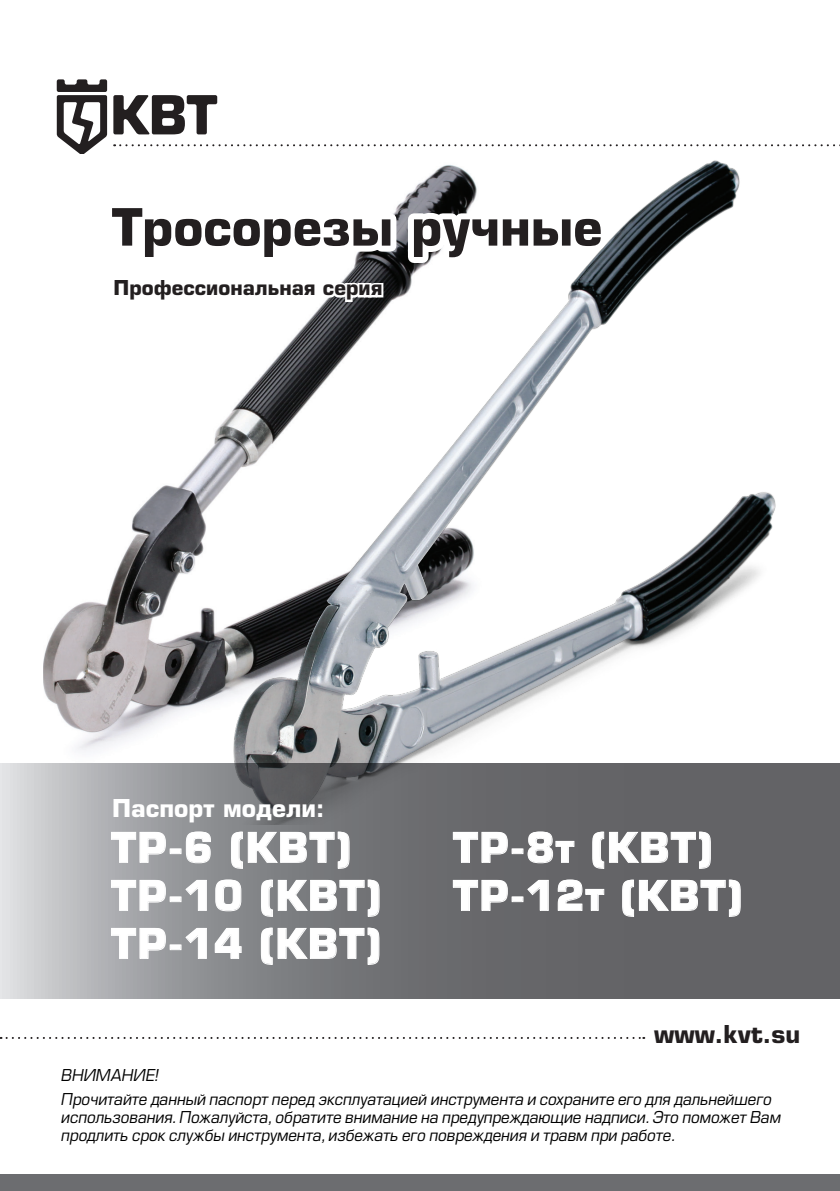
<style>
.page{position:relative;width:840px;height:1191px;background:#fff}
.page>*{position:absolute;margin:0;border:0;box-sizing:border-box;transform-origin:0 0}
.t1{font:700 50px "Europe";color:#231f20}
.t2{font:700 40px/48px "Europe";letter-spacing:.025em;color:#fff}
.t3{font:700 24px "Europe";color:#fff}
.t4{font:700 24px "Europe";color:#231f20}
.t5{font:700 20px "Europe";color:#231f20}
.t6{font:italic 16px/23.6px "Europe";letter-spacing:-.005em;color:#000}
</style>
<div class="page">
<svg style="left:113px;top:95px;width:104px;height:39px"></svg>
<svg style="left:57px;top:79px;width:50px;height:75px"></svg>
<div style="left:0;top:1173px;width:839px;height:18px;background:#6c6d70"></div>
<svg style="left:114px;top:144px;width:726px;height:2px"></svg>
<img style="left:43px;top:423px;width:180px;height:328px">
<img style="left:223px;top:144px;width:596px;height:619px">
<svg style="left:223px;top:196px;width:389px;height:114px"></svg>
<svg style="left:1px;top:1037px;width:643px;height:2px"></svg>
<svg style="left:0;top:763px;width:839px;height:235px;background:#7d7e81"></svg>
<svg style="left:110px;top:831px;width:56px;height:32px;background:#afb1b4"></svg>
<div style="left:170px;top:849px;width:11px;height:4px;border:1px solid #fff"></div>
<svg style="left:185px;top:831px;width:26px;height:32px"></svg>
<svg style="left:230px;top:831px;width:120px;height:38px;background:#8e8f92"></svg>
<svg style="left:110px;top:879px;width:56px;height:32px;background:#afb1b4"></svg>
<div style="left:170px;top:897px;width:11px;height:4px;border:1px solid #fff"></div>
<svg style="left:185px;top:879px;width:22px;height:32px"></svg>
<svg style="left:215px;top:879px;width:27px;height:32px"></svg>
<svg style="left:260px;top:879px;width:120px;height:38px;background:#898b8d"></svg>
<svg style="left:110px;top:927px;width:56px;height:32px;background:#afb1b4"></svg>
<div style="left:170px;top:945px;width:11px;height:4px;border:1px solid #fff"></div>
<svg style="left:185px;top:927px;width:22px;height:32px"></svg>
<svg style="left:214px;top:927px;width:28px;height:32px"></svg>
<svg style="left:260px;top:927px;width:120px;height:38px;background:#898b8d"></svg>
<svg style="left:452px;top:831px;width:56px;height:32px;background:#7c7c7f"></svg>
<svg style="left:527px;top:831px;width:47px;height:32px;background:#7c7c7f"></svg>
<svg style="left:591px;top:831px;width:120px;height:38px;background:#78787b"></svg>
<svg style="left:452px;top:876px;width:97px;height:35px;background:#78787a"></svg>
<svg style="left:557px;top:876px;width:197px;height:41px;background:#747476"></svg>
<h1 class="t1" style="left:111px;top:197px;width:492px">Тросорезы ручные</h1>
<p class="t5" style="left:113px;top:276px;width:270px">Профессиональная серия</p>
<h3 class="t3" style="left:112px;top:793px;width:214px">Паспорт модели:</h3>
<h2 class="t2" style="left:111px;top:823px;width:272px">ТР-6 (КВТ)<br>ТР-10 (КВТ)<br>ТР-14 (КВТ)</h2>
<h2 class="t2" style="left:452px;top:823px;width:291px">ТР-8т (КВТ)<br>ТР-12т (КВТ)</h2>
<h3 class="t3" style="left:452px;top:838px;width:214px">Паспорт модели:</h3>
<h2 class="t2" style="left:452px;top:868px;width:305px">НСT-40 (КВТ)</h2>
<h3 class="t4" style="left:653px;top:1020px;width:147px">www.kvt.su</h3>
<p class="t6" style="left:61px;top:1064px;width:711px">ВНИМАНИЕ!<br>Прочитайте данный паспорт перед эксплуатацией инструмента и сохраните его для дальнейшего</p>
<p class="t6" style="left:61px;top:1108px;width:720px;line-height:18px">использования. Пожалуйста, обратите внимание на предупреждающие надписи. Это поможет Вам продлить срок службы инструмента, избежать его повреждения и травм при работе.</p>
</div>
